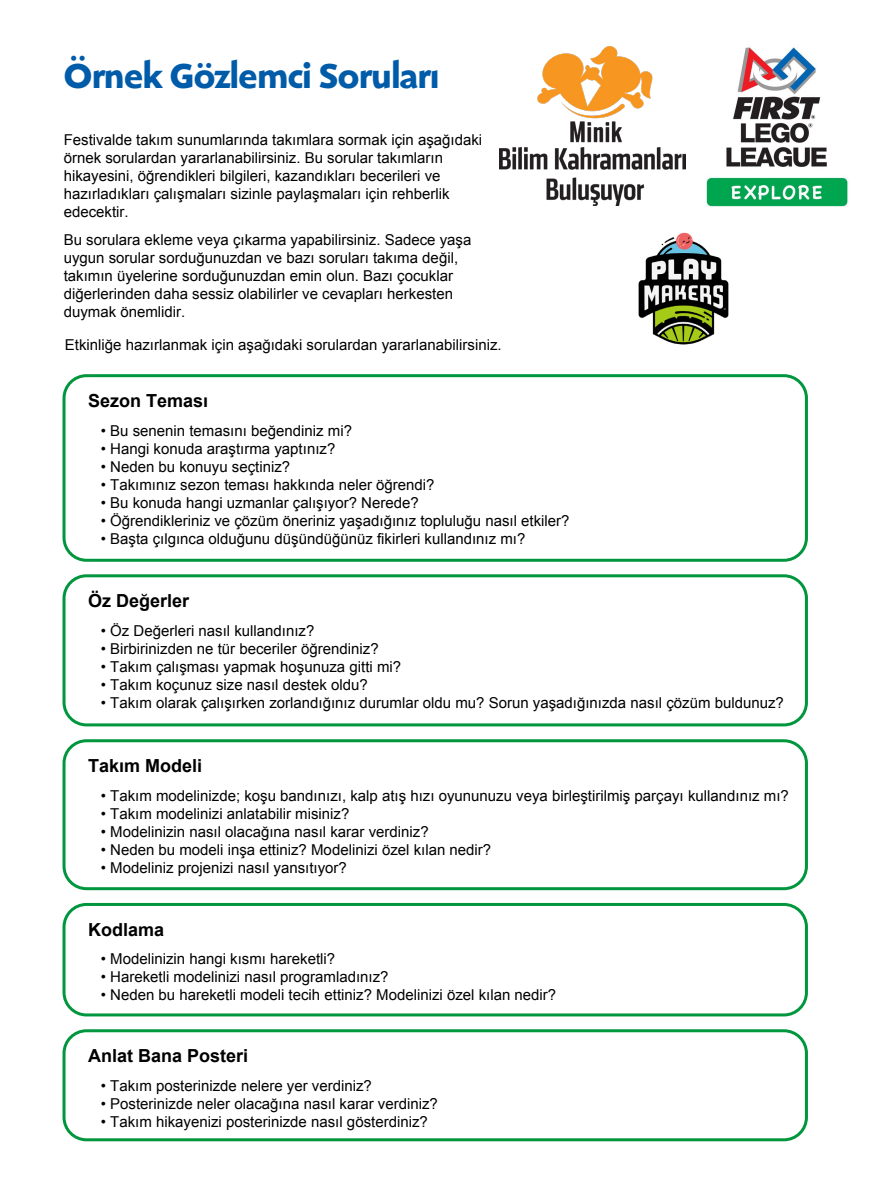
<style>
.page{position:relative;width:893px;height:1191px;background:#fff}
.page>*{position:absolute;margin:0;border:0;box-sizing:border-box;transform-origin:0 0}
.t1{font:700 36px "Shinn RR";letter-spacing:-.005em;color:#005ba9}
.t2{font:700 18px "Arial";color:#000}
.t3{font:15px/18px "Arial";color:#000}
</style>
<div class="page">
<img style="left:638px;top:232px;width:91px;height:113px">
<img style="left:685px;top:47px;width:163px;height:160px">
<div style="left:63px;top:374px;width:745px;height:188px;border:3px solid #00963e;border-radius:22px"></div>
<div style="left:63px;top:574px;width:745px;height:152px;border:3px solid #00963e;border-radius:22px"></div>
<div style="left:63px;top:739px;width:745px;height:151px;border:3px solid #00963e;border-radius:22px"></div>
<div style="left:63px;top:903px;width:745px;height:113px;border:3px solid #00963e;border-radius:22px"></div>
<div style="left:63px;top:1029px;width:745px;height:112px;border:3px solid #00963e;border-radius:22px"></div>
<img style="left:500px;top:47px;width:185px;height:159px">
<h1 class="t1" style="left:64px;top:54px;width:377px">Örnek Gözlemci Soruları</h1>
<p class="t3" style="left:64px;top:131px;width:420px">Festivalde takım sunumlarında takımlara sormak için aşağıdaki örnek sorulardan yararlanabilirsiniz. Bu sorular takımların hikayesini, öğrendikleri bilgileri, kazandıkları becerileri ve hazırladıkları çalışmaları sizinle paylaşmaları için rehberlik edecektir.</p>
<p class="t3" style="left:64px;top:231px;width:409px">Bu sorulara ekleme veya çıkarma yapabilirsiniz. Sadece yaşa uygun sorular sorduğunuzdan ve bazı soruları takıma değil, takımın üyelerine sorduğunuzdan emin olun. Bazı çocuklar diğerlerinden daha sessiz olabilirler ve cevapları herkesten duymak önemlidir.</p>
<p class="t3" style="left:65px;top:336px;width:438px">Etkinliğe hazırlanmak için aşağıdaki sorulardan yararlanabilirsiniz.</p>
<p class="t2" style="left:88px;top:388px;width:122px">Sezon Teması</p>
<p class="t3" style="left:101px;top:421px;width:253px">• Bu senenin temasını beğendiniz mi?</p>
<p class="t3" style="left:101px;top:439px;width:236px">• Hangi konuda araştırma yaptınız?</p>
<p class="t3" style="left:101px;top:457px;width:191px">• Neden bu konuyu seçtiniz?</p>
<p class="t3" style="left:101px;top:475px;width:335px">• Takımınız sezon teması hakkında neler öğrendi?</p>
<p class="t3" style="left:101px;top:493px;width:319px">• Bu konuda hangi uzmanlar çalışıyor? Nerede?</p>
<p class="t3" style="left:101px;top:511px;width:470px">• Öğrendikleriniz ve çözüm öneriniz yaşadığınız topluluğu nasıl etkiler?</p>
<p class="t3" style="left:101px;top:529px;width:426px">• Başta çılgınca olduğunu düşündüğünüz fikirleri kullandınız mı?</p>
<p class="t2" style="left:88px;top:588px;width:103px">Öz Değerler</p>
<p class="t3" style="left:101px;top:621px;width:215px">• Öz Değerleri nasıl kullandınız?</p>
<p class="t3" style="left:101px;top:639px;width:279px">• Birbirinizden ne tür beceriler öğrendiniz?</p>
<p class="t3" style="left:101px;top:657px;width:302px">• Takım çalışması yapmak hoşunuza gitti mi?</p>
<p class="t3" style="left:101px;top:675px;width:269px">• Takım koçunuz size nasıl destek oldu?</p>
<p class="t3" style="left:101px;top:693px;width:685px">• Takım olarak çalışırken zorlandığınız durumlar oldu mu? Sorun yaşadığınızda nasıl çözüm buldunuz?</p>
<p class="t2" style="left:88px;top:753px;width:116px">Takım Modeli</p>
<p class="t3" style="left:101px;top:786px;width:690px">• Takım modelinizde; koşu bandınızı, kalp atış hızı oyununuzu veya birleştirilmiş parçayı kullandınız mı?</p>
<p class="t3" style="left:101px;top:804px;width:250px">• Takım modelinizi anlatabilir misiniz?</p>
<p class="t3" style="left:101px;top:822px;width:329px">• Modelinizin nasıl olacağına nasıl karar verdiniz?</p>
<p class="t3" style="left:101px;top:840px;width:392px">• Neden bu modeli inşa ettiniz? Modelinizi özel kılan nedir?</p>
<p class="t3" style="left:101px;top:858px;width:248px">• Modeliniz projenizi nasıl yansıtıyor?</p>
<p class="t2" style="left:88px;top:917px;width:78px">Kodlama</p>
<p class="t3" style="left:101px;top:950px;width:236px">• Modelinizin hangi kısmı hareketli?</p>
<p class="t3" style="left:101px;top:968px;width:289px">• Hareketli modelinizi nasıl programladınız?</p>
<p class="t3" style="left:101px;top:986px;width:457px">• Neden bu hareketli modeli tecih ettiniz? Modelinizi özel kılan nedir?</p>
<p class="t2" style="left:88px;top:1043px;width:162px">Anlat Bana Posteri</p>
<p class="t3" style="left:101px;top:1076px;width:273px">• Takım posterinizde nelere yer verdiniz?</p>
<p class="t3" style="left:101px;top:1094px;width:339px">• Posterinizde neler olacağına nasıl karar verdiniz?</p>
<p class="t3" style="left:101px;top:1112px;width:329px">• Takım hikayenizi posterinizde nasıl gösterdiniz?</p>
</div>
